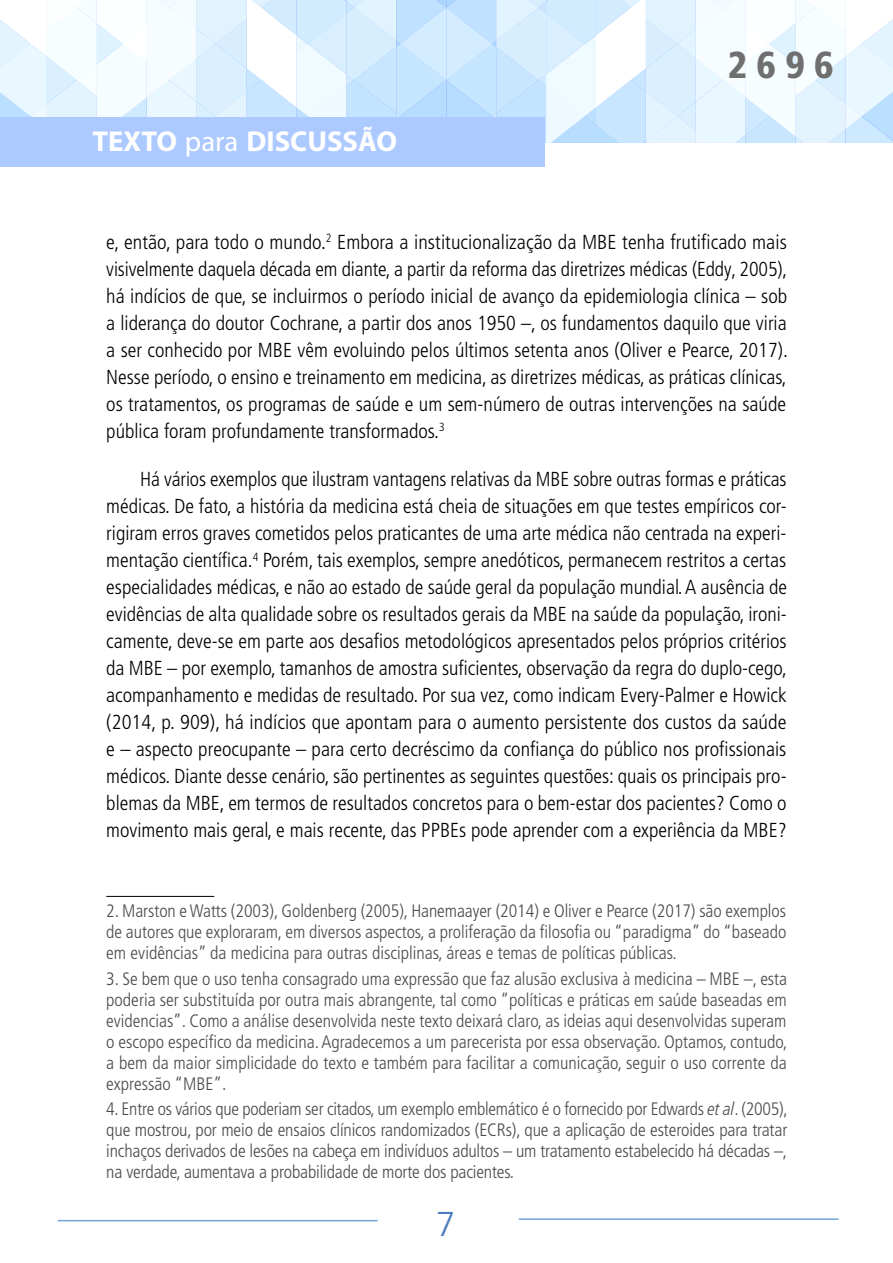
<style>
.page{position:relative;width:893px;height:1263px;background:#fff}
.page>*{position:absolute;margin:0;border:0;box-sizing:border-box;transform-origin:0 0}
.t1{font:900 condensed 37.5px "Frutiger LT Pro";color:#706f6f}
.t2{font:300 34.5px "Frutiger LT Pro";color:#4b7cbe}
.t3{font:700 28.8px "Myriad Pro";color:#fff}
.t4{font:300 condensed 20.25px/27px "Frutiger LT Pro";color:#000;text-align:justify}
.t5{font:300 condensed 18px/21px "Frutiger LT Pro";color:#4a4a49;text-align:justify}
.s1{font-weight:400}
.s2{font-style:italic}
</style>
<div class="page">
<svg style="left:0;top:0;width:893px;height:143px"></svg>
<div style="left:0;top:118px;width:545px;height:49px;background:#accaff"></div>
<hr style="left:519px;top:1218px;width:319px;height:2px;background:#6fa5d9">
<hr style="left:58px;top:1220px;width:320px;height:1px;background:#6fa5d9">
<hr style="left:106px;top:896px;width:108px;height:1px;background:#000">
<h3 class="t3" style="left:92px;top:122px;width:306px">TEXTO <span class="s1">para</span> DISCUSSÃO</h3>
<h1 class="t1" style="left:728px;top:42px;width:108px">2696</h1>
<p class="t4" style="left:106px;top:229px;width:683px">e, então, para todo o mundo.<sup>2</sup> Embora a institucionalização da MBE tenha frutificado mais visivelmente daquela década em diante, a partir da reforma das diretrizes médicas (Eddy, 2005), há indícios de que, se incluirmos o período inicial de avanço da epidemiologia clínica – sob a liderança do doutor Cochrane, a partir dos anos 1950 –, os fundamentos daquilo que viria a ser conhecido por MBE vêm evoluindo pelos últimos setenta anos (Oliver e Pearce, 2017).<br>Nesse período, o ensino e treinamento em medicina, as diretrizes médicas, as práticas clínicas, os tratamentos, os programas de saúde e um sem-número de outras intervenções na saúde pública foram profundamente transformados.<sup>3</sup></p>
<p class="t4" style="left:106px;top:466px;width:682px;text-indent:34px">Há vários exemplos que ilustram vantagens relativas da MBE sobre outras formas e práticas médicas. De fato, a história da medicina está cheia de situações em que testes empíricos cor&shy;rigiram erros graves cometidos pelos praticantes de uma arte médica não centrada na experi&shy;mentação científica.<sup>4</sup> Porém, tais exemplos, sempre anedóticos, permanecem restritos a certas especialidades médicas, e não ao estado de saúde geral da população mundial. A ausência de evidências de alta qualidade sobre os resultados gerais da MBE na saúde da população, ironi&shy;camente, deve-se em parte aos desafios metodológicos apresentados pelos próprios critérios da MBE – por exemplo, tamanhos de amostra suficientes, observação da regra do duplo-cego, acompanhamento e medidas de resultado. Por sua vez, como indicam Every-Palmer e Howick (2014, p. 909), há indícios que apontam para o aumento persistente dos custos da saúde e – aspecto preocupante – para certo decréscimo da confiança do público nos profissionais médicos. Diante desse cenário, são pertinentes as seguintes questões: quais os principais pro&shy;blemas da MBE, em termos de resultados concretos para o bem-estar dos pacientes? Como o movimento mais geral, e mais recente, das PPBEs pode aprender com a experiência da MBE?</p>
<p class="t5" style="left:106px;top:901px;width:682px">2. Marston e Watts (2003), Goldenberg (2005), Hanemaayer (2014) e Oliver e Pearce (2017) são exemplos de autores que exploraram, em diversos aspectos, a proliferação da filosofia ou “paradigma” do “baseado em evidências” da medicina para outras disciplinas, áreas e temas de políticas públicas.</p>
<p class="t5" style="left:106px;top:968px;width:682px">3. Se bem que o uso tenha consagrado uma expressão que faz alusão exclusiva à medicina – MBE –, esta poderia ser substituída por outra mais abrangente, tal como “políticas e práticas em saúde baseadas em evidencias”. Como a análise desenvolvida neste texto deixará claro, as ideias aqui desenvolvidas superam o escopo específico da medicina. Agradecemos a um parecerista por essa observação. Optamos, contudo, a bem da maior simplicidade do texto e também para facilitar a comunicação, seguir o uso corrente da expressão “MBE”.</p>
<p class="t5" style="left:106px;top:1098px;width:683px">4. Entre os vários que poderiam ser citados, um exemplo emblemático é o fornecido por Edwards <span class="s2">et al</span>. (2005), que mostrou, por meio de ensaios clínicos randomizados (ECRs), que a aplicação de esteroides para tratar inchaços derivados de lesões na cabeça em indivíduos adultos – um tratamento estabelecido há décadas –, na verdade, aumentava a probabilidade de morte dos pacientes.</p>
<h2 class="t2" style="left:436px;top:1204px;width:21px">7</h2>
</div>
